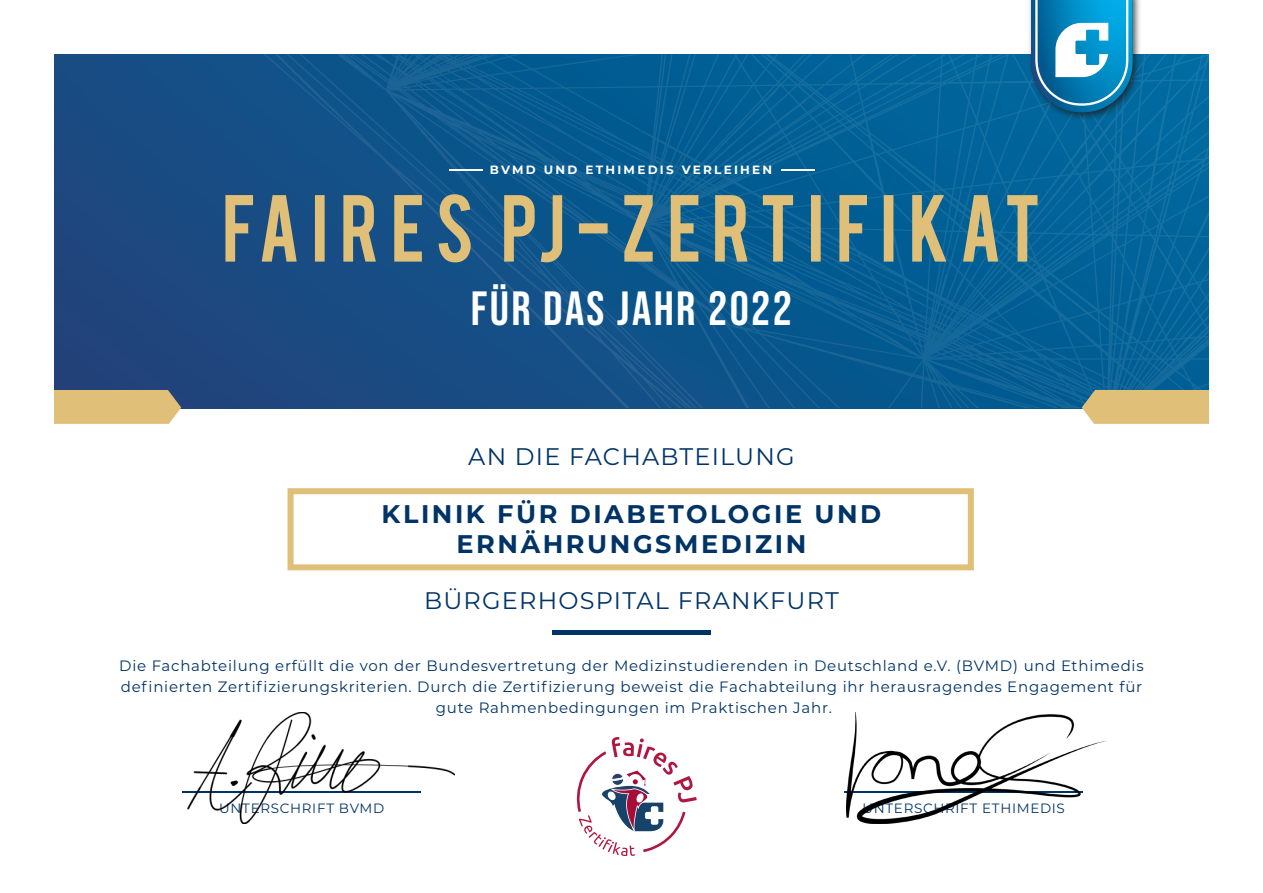
<style>
.page{position:relative;width:1263px;height:893px;background:#fff}
.page>*{position:absolute;margin:0;border:0;box-sizing:border-box;transform-origin:0 0}
.t1{font:48px "Bebas Neue";letter-spacing:.05em;color:#fff}
.t2{font:700 25.5px/30px "Montserrat";letter-spacing:.1em;color:#036;text-align:center}
.t3{font:24px "Montserrat";letter-spacing:.05em;color:#036}
.t4{font:15px/21px "Montserrat";letter-spacing:.05em;color:#036;text-align:center}
.t5{font:13.5px "Montserrat";letter-spacing:.05em;color:#036}
.t6{font:700 12px "Montserrat";letter-spacing:.19em;color:#fff}
</style>
<div class="page">
<div style="left:54px;top:54px;width:1155px;height:354px;background:#1c4980"></div>
<svg style="left:263px;top:54px;width:946px;height:354px"></svg>
<svg style="left:54px;top:390px;width:127px;height:34px;background:#dbbe7b"></svg>
<svg style="left:1082px;top:390px;width:127px;height:34px;background:#dbbf7c"></svg>
<svg style="left:576px;top:737px;width:121px;height:119px"></svg>
<div style="left:288px;top:488px;width:686px;height:82px;border:6px solid #e0c078"></div>
<div style="left:552px;top:630px;width:158px;height:5px;background:#036"></div>
<hr style="left:183px;top:792px;width:238px;height:1px;background:#036">
<hr style="left:845px;top:791px;width:238px;height:2px;background:#036">
<hr style="left:450px;top:170px;width:33px;height:1px;background:#fff">
<hr style="left:781px;top:170px;width:33px;height:1px;background:#fff">
<svg style="left:225px;top:194px;width:812px;height:68px"></svg>
<div style="left:1027px;top:0;width:115px;height:121px;background:#1d1d1b;opacity:.75"></div>
<svg style="left:1031px;top:0;width:101px;height:112px;background:#3898c3"></svg>
<img style="left:188px;top:712px;width:267px;height:112px">
<img style="left:846px;top:712px;width:260px;height:112px">
<p class="t6" style="left:490px;top:161px;width:284px">BVMD UND ETHIMEDIS VERLEIHEN</p>
<h1 class="t1" style="left:471px;top:281px;width:323px">FÜR DAS JAHR 2022</h1>
<h3 class="t3" style="left:468px;top:440px;width:328px">AN DIE FACHABTEILUNG</h3>
<h2 class="t2" style="left:382px;top:498px;width:501px">KLINIK FÜR DIABETOLOGIE UND<br>ERNÄHRUNGSMEDIZIN</h2>
<h3 class="t3" style="left:424px;top:584px;width:416px">BÜRGERHOSPITAL FRANKFURT</h3>
<p class="t4" style="left:119px;top:654px;width:1026px">Die Fachabteilung erfüllt die von der Bundesvertretung der Medizinstudierenden in Deutschland e.V. (BVMD) und Ethimedis definierten Zertifizierungskriterien. Durch die Zertifizierung beweist die Fachabteilung ihr herausragendes Engagement für gute Rahmenbedingungen im Praktischen Jahr.</p>
<p class="t5" style="left:219px;top:799px;width:167px">UNTERSCHRIFT BVMD</p>
<p class="t5" style="left:862px;top:799px;width:204px">UNTERSCHRIFT ETHIMEDIS</p>
</div>
